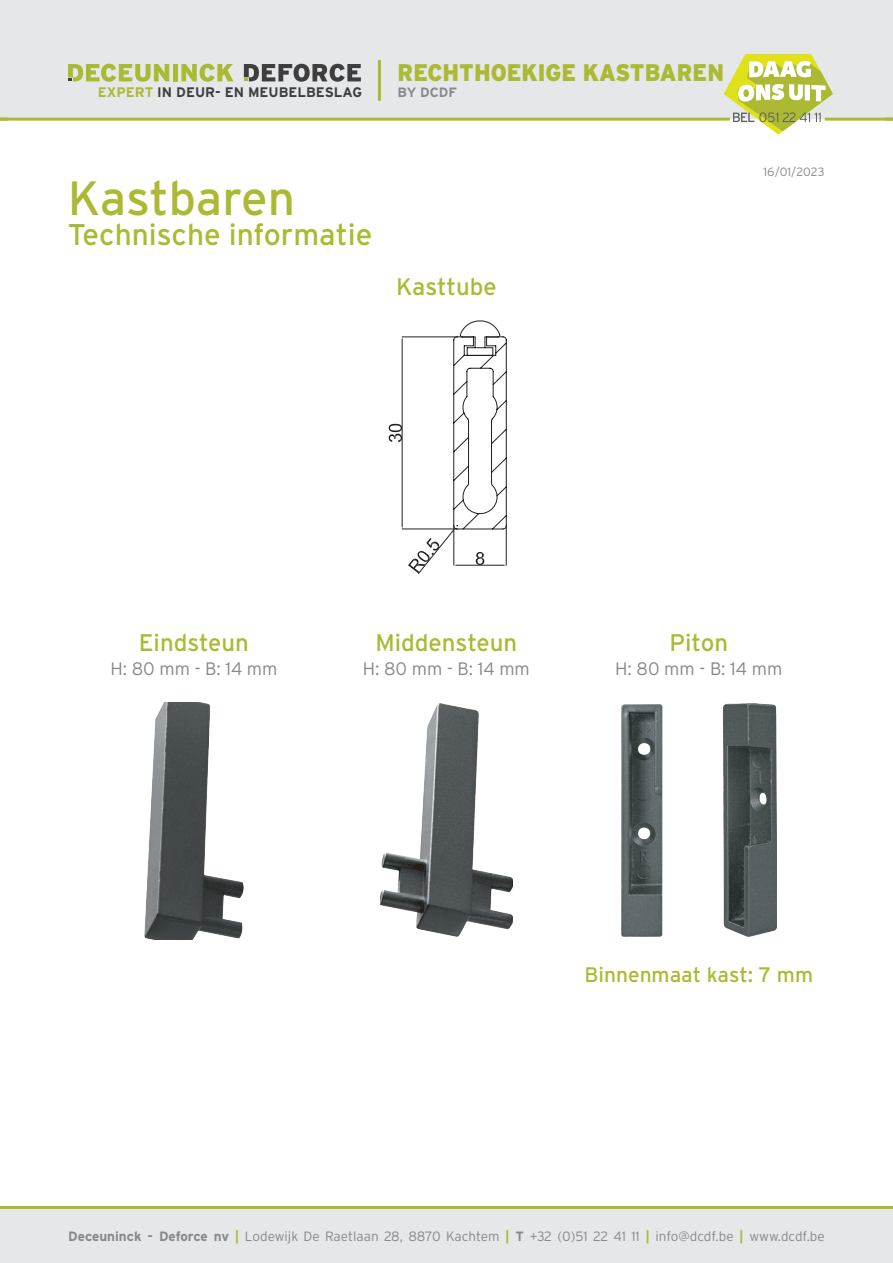
<style>
.page{position:relative;width:893px;height:1263px;background:#fff}
.page>*{position:absolute;margin:0;border:0;box-sizing:border-box;transform-origin:0 0}
.t1{font:48px "Interstate";letter-spacing:-.005em;color:#abb933}
.t2{font:30px "Interstate";color:#abb933}
.t3{font:24px "Interstate";color:#abb933}
.t4{font:900 24px "Interstate";color:#abb933;scale:.92 1}
.t5{font:21px "Interstate";color:#abb933}
.t6{font:300 18px "Interstate";color:#86888b}
.t7{font:700 13.8px "Interstate";color:#3e3e3f}
.t8{font:300 13.5px "Interstate";color:#86888b}
.t9{font:700 13.5px "Interstate";color:#86888b}
.t10{font:300 12px "Interstate";color:#86888b}
.s1{color:#abb933}
.s2{font-weight:700}
.s3{font-weight:700;color:#abb933}
</style>
<div class="page">
<div style="left:0;top:1207px;width:893px;height:56px;background:#e6e7e9"></div>
<hr style="left:0;top:1206px;width:893px;height:3px;background:#abb933">
<div style="left:0;top:0;width:893px;height:119px;background:#e6e7e9"></div>
<hr style="left:0;top:118px;width:730px;height:3px;background:#abb933">
<hr style="left:825px;top:118px;width:68px;height:3px;background:#abb933">
<svg style="left:724px;top:54px;width:109px;height:80px"></svg>
<div style="left:173px;top:64px;width:5px;height:17px;background:#abb933"></div>
<svg style="left:181px;top:64px;width:52px;height:18px"></svg>
<svg style="left:68px;top:64px;width:101px;height:18px"></svg>
<svg style="left:244px;top:64px;width:117px;height:18px"></svg>
<svg style="left:388px;top:320px;width:119px;height:254px"></svg>
<img style="left:144px;top:702px;width:100px;height:238px">
<img style="left:380px;top:703px;width:132px;height:233px">
<hr style="left:378px;top:60px;width:3px;height:41px;background:#abb933">
<img style="left:621px;top:703px;width:155px;height:233px">
<p class="t7" style="left:98px;top:84px;width:266px"><span class="s1">EXPERT</span> IN DEUR- EN MEUBELBESLAG</p>
<h3 class="t4" style="left:398px;top:59px;width:356px">RECHTHOEKIGE KASTBAREN</h3>
<p class="t9" style="left:398px;top:85px;width:61px">BY DCDF</p>
<h1 class="t1" style="left:68px;top:171px;width:229px">Kastbaren</h1>
<h2 class="t2" style="left:68px;top:217px;width:306px">Technische informatie</h2>
<h3 class="t3" style="left:396px;top:273px;width:102px">Kasttube</h3>
<p class="t10" style="left:764px;top:165px;width:62px">16/01/2023</p>
<h3 class="t3" style="left:139px;top:629px;width:112px">Eindsteun</h3>
<h3 class="t6" style="left:110px;top:658px;width:169px">H: 80 mm - B: 14 mm</h3>
<h3 class="t3" style="left:375px;top:629px;width:143px">Middensteun</h3>
<h3 class="t6" style="left:363px;top:658px;width:169px">H: 80 mm - B: 14 mm</h3>
<h3 class="t3" style="left:669px;top:629px;width:60px">Piton</h3>
<h3 class="t6" style="left:615px;top:658px;width:169px">H: 80 mm - B: 14 mm</h3>
<h3 class="t5" style="left:584px;top:962px;width:230px">Binnenmaat kast: 7 mm</h3>
<p class="t8" style="left:68px;top:1229px;width:758px"><span class="s2">Deceuninck - Deforce nv</span> <span class="s3">|</span> Lodewijk De Raetlaan 28, 8870 Kachtem <span class="s3">|</span> <span class="s2">T</span> +32 (0)51 22 41 11 <span class="s3">|</span> info@dcdf.be <span class="s3">|</span> www.dcdf.be</p>
</div>
